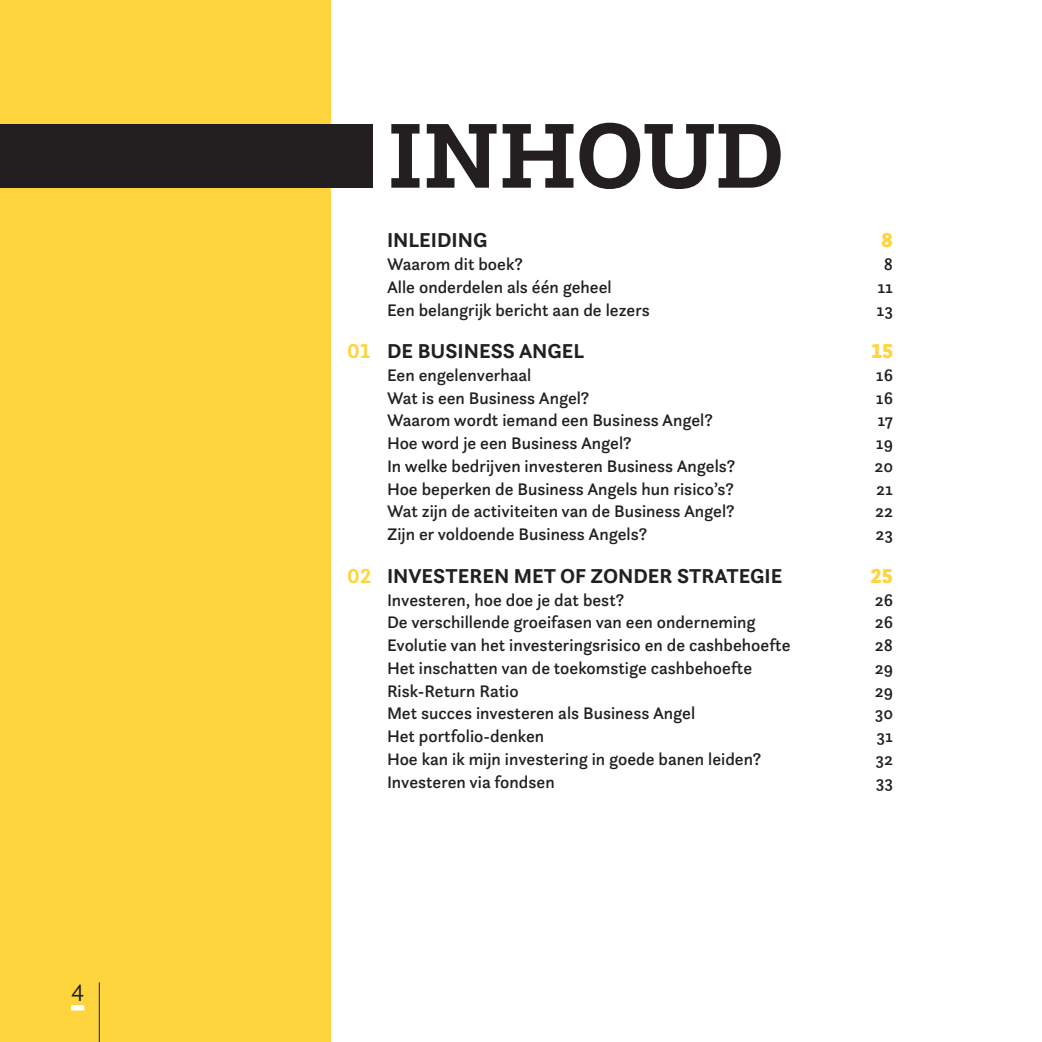
<style>
.page{position:relative;width:1042px;height:1042px;background:#fff}
.page>*{position:absolute;margin:0;border:0;box-sizing:border-box;transform-origin:0 0}
.t1{font:700 96.25px "Questa Slab";letter-spacing:-.015em;color:#231f20}
.t2{font:300 24.5px "Questa Sans";color:#231f20}
.t3{font:700 21px "Questa Sans";color:#231f20}
.t4{font:900 21px "Questa Sans";color:#ffd53e}
.t5{font:500 17.5px "Questa Sans";color:#231f20}
.s1{color:#ffd53e}
</style>
<div class="page">
<div style="left:0;top:0;width:331px;height:1042px;background:#ffd53e"></div>
<div style="left:0;top:124px;width:372px;height:64px;background:#231f20"></div>
<hr style="left:99px;top:982px;width:1px;height:60px;background:#231f20">
<div style="left:71px;top:1005px;width:13px;height:5px;background:#fff"></div>
<h2 class="t2" style="left:71px;top:982px;width:15px">4</h2>
<h1 class="t1" style="left:387px;top:98px;width:399px">INHOUD</h1>
<p class="t3" style="left:387px;top:232px;width:102px">INLEIDING</p>
<p class="t4" style="left:881px;top:231px;width:13px">8</p>
<p class="t5" style="left:387px;top:257px;width:137px">Waarom dit boek?</p>
<p class="t5" style="left:884px;top:257px;width:11px">8</p>
<p class="t5" style="left:387px;top:279px;width:226px">Alle onderdelen als één geheel</p>
<p class="t5" style="left:877px;top:279px;width:17px">11</p>
<p class="t5" style="left:387px;top:302px;width:264px">Een belangrijk bericht aan de lezers</p>
<p class="t5" style="left:876px;top:302px;width:18px">13</p>
<p class="t3" style="left:347px;top:343px;width:238px"><span class="s1">01</span> DE BUSINESS ANGEL</p>
<p class="t4" style="left:871px;top:342px;width:23px">15</p>
<p class="t5" style="left:387px;top:368px;width:146px">Een engelenverhaal</p>
<p class="t5" style="left:876px;top:368px;width:19px">16</p>
<p class="t5" style="left:387px;top:390px;width:204px">Wat is een Business Angel?</p>
<p class="t5" style="left:876px;top:390px;width:19px">16</p>
<p class="t5" style="left:387px;top:413px;width:327px">Waarom wordt iemand een Business Angel?</p>
<p class="t5" style="left:877px;top:413px;width:17px">17</p>
<p class="t5" style="left:387px;top:436px;width:246px">Hoe word je een Business Angel?</p>
<p class="t5" style="left:876px;top:436px;width:19px">19</p>
<p class="t5" style="left:387px;top:459px;width:350px">In welke bedrijven investeren Business Angels?</p>
<p class="t5" style="left:874px;top:459px;width:20px">20</p>
<p class="t5" style="left:387px;top:481px;width:348px">Hoe beperken de Business Angels hun risico’s?</p>
<p class="t5" style="left:876px;top:481px;width:18px">21</p>
<p class="t5" style="left:387px;top:504px;width:349px">Wat zijn de activiteiten van de Business Angel?</p>
<p class="t5" style="left:875px;top:504px;width:19px">22</p>
<p class="t5" style="left:387px;top:527px;width:262px">Zijn er voldoende Business Angels?</p>
<p class="t5" style="left:875px;top:527px;width:19px">23</p>
<p class="t3" style="left:347px;top:568px;width:436px"><span class="s1">02</span> INVESTEREN MET OF ZONDER STRATEGIE</p>
<p class="t4" style="left:870px;top:566px;width:24px">25</p>
<p class="t5" style="left:387px;top:592px;width:239px">Investeren, hoe doe je dat best?</p>
<p class="t5" style="left:874px;top:592px;width:20px">26</p>
<p class="t5" style="left:387px;top:615px;width:370px">De verschillende groeifasen van een onderneming</p>
<p class="t5" style="left:874px;top:615px;width:20px">26</p>
<p class="t5" style="left:387px;top:638px;width:405px">Evolutie van het investeringsrisico en de cashbehoefte</p>
<p class="t5" style="left:875px;top:638px;width:20px">28</p>
<p class="t5" style="left:387px;top:660px;width:367px">Het inschatten van de toekomstige cashbehoefte</p>
<p class="t5" style="left:875px;top:660px;width:20px">29</p>
<p class="t5" style="left:387px;top:683px;width:133px">Risk-Return Ratio</p>
<p class="t5" style="left:875px;top:683px;width:20px">29</p>
<p class="t5" style="left:387px;top:706px;width:310px">Met succes investeren als Business Angel</p>
<p class="t5" style="left:874px;top:706px;width:20px">30</p>
<p class="t5" style="left:387px;top:729px;width:159px">Het portfolio-denken</p>
<p class="t5" style="left:876px;top:729px;width:18px">31</p>
<p class="t5" style="left:387px;top:751px;width:376px">Hoe kan ik mijn investering in goede banen leiden?</p>
<p class="t5" style="left:875px;top:751px;width:19px">32</p>
<p class="t5" style="left:387px;top:774px;width:169px">Investeren via fondsen</p>
<p class="t5" style="left:876px;top:774px;width:19px">33</p>
</div>
